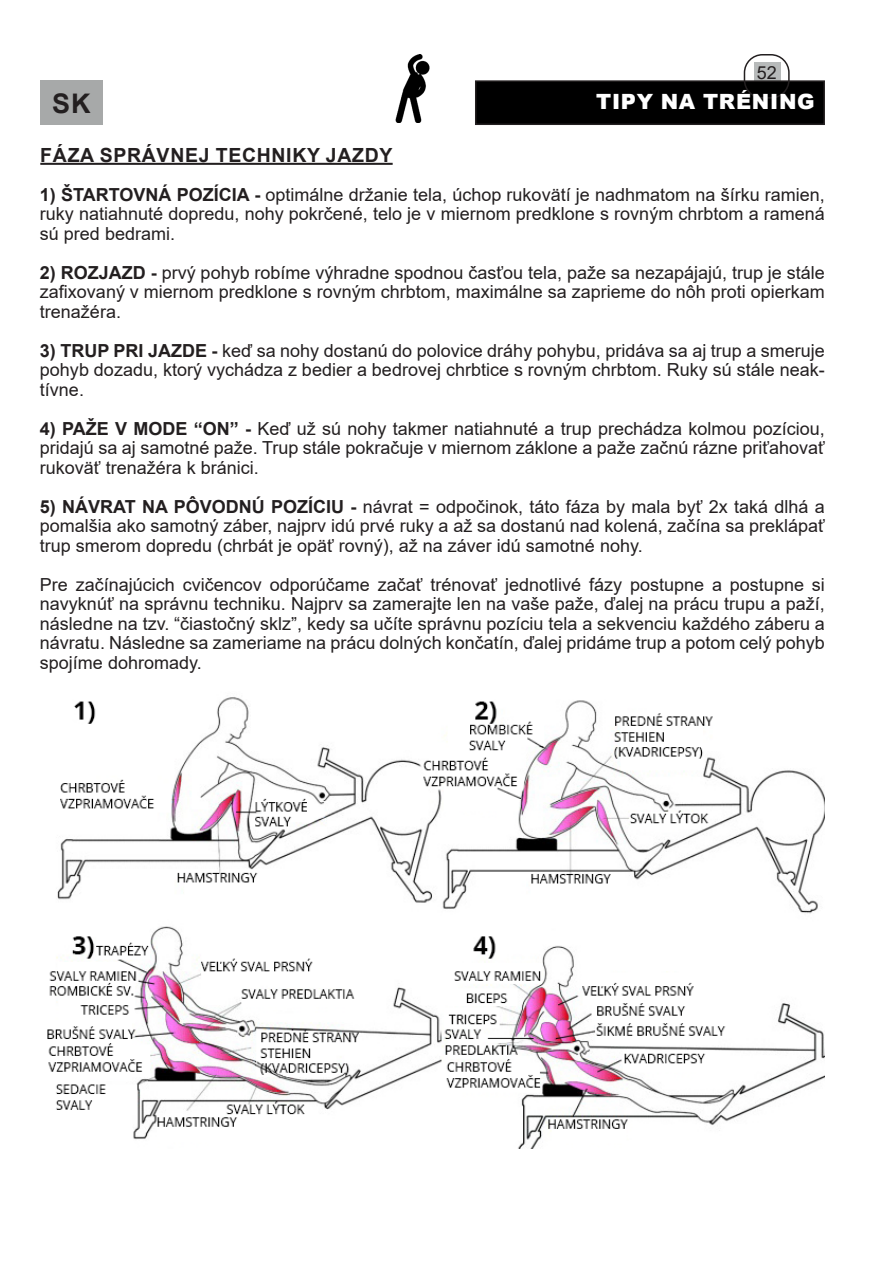
<style>
.page{position:relative;width:893px;height:1263px;background:#fff}
.page>*{position:absolute;margin:0;border:0;box-sizing:border-box;transform-origin:0 0}
.t1{font:700 27px "Arial";color:#231f20}
.t2{font:900 21px "Arial";letter-spacing:.035em;color:#fff}
.Title_3_-_Subsection{font:700 19.5px "Arial";letter-spacing:.035em;color:#231f20}
.Text{font:18px/19.5px "Arial";color:#231f20;text-align:justify}
.s1{font-weight:700}
</style>
<div class="page">
<div style="left:754px;top:62px;width:26px;height:21px;background:#b7baba"></div>
<div style="left:476px;top:81px;width:348px;height:43px;background:#000"></div>
<div style="left:475px;top:80px;width:350px;height:45px;border:2px solid #231f20"></div>
<div style="left:744px;top:54px;width:46px;height:45px;border:2px solid #231f20;border-radius:18px"></div>
<div style="left:40px;top:80px;width:63px;height:45px;background:#a7a9a9"></div>
<img style="left:395px;top:54px;width:35px;height:68px">
<img style="left:47px;top:697px;width:778px;height:452px">
<hr style="left:40px;top:163px;width:353px;height:2px;background:#231f20">
<p class="Text" style="left:757px;top:62px;width:22px">52</p>
<h1 class="t1" style="left:52px;top:84px;width:40px">SK</h1>
<p class="t2" style="left:596px;top:87px;width:220px">TIPY NA TRÉNING</p>
<p class="Title_3_-_Subsection" style="left:40px;top:141px;width:354px">FÁZA SPRÁVNEJ TECHNIKY JAZDY</p>
<p class="Text" style="left:40px;top:185px;width:786px"><span class="s1">1) ŠTARTOVNÁ POZÍCIA -</span> optimálne držanie tela, úchop rukovätí je nadhmatom na šírku ramien, ruky natiahnuté dopredu, nohy pokrčené, telo je v miernom predklone s rovným chrbtom a ramená sú pred bedrami.</p>
<p class="Text" style="left:40px;top:263px;width:786px"><span class="s1">2) ROZJAZD -</span> prvý pohyb robíme výhradne spodnou časťou tela, paže sa nezapájajú, trup je stále zafixovaný v miernom predklone s rovným chrbtom, maximálne sa zaprieme do nôh proti opierkam trenažéra.</p>
<p class="Text" style="left:40px;top:341px;width:786px"><span class="s1">3) TRUP PRI JAZDE -</span> keď sa nohy dostanú do polovice dráhy pohybu, pridáva sa aj trup a smeruje pohyb dozadu, ktorý vychádza z bedier a bedrovej chrbtice s rovným chrbtom. Ruky sú stále neak&shy;tívne.</p>
<p class="Text" style="left:40px;top:419px;width:786px"><span class="s1">4) PAŽE V MODE “ON” -</span> Keď už sú nohy takmer natiahnuté a trup prechádza kolmou pozíciou, pridajú sa aj samotné paže. Trup stále pokračuje v miernom záklone a paže začnú rázne priťahovať rukoväť trenažéra k bránici.</p>
<p class="Text" style="left:40px;top:497px;width:786px"><span class="s1">5) NÁVRAT NA PÔVODNÚ POZÍCIU -</span> návrat = odpočinok, táto fáza by mala byť 2x taká dlhá a pomalšia ako samotný záber, najprv idú prvé ruky a až sa dostanú nad kolená, začína sa preklápať trup smerom dopredu (chrbát je opäť rovný), až na záver idú samotné nohy.</p>
<p class="Text" style="left:40px;top:575px;width:786px">Pre začínajúcich cvičencov odporúčame začať trénovať jednotlivé fázy postupne a postupne si navyknúť na správnu techniku. Najprv sa zamerajte len na vaše paže, ďalej na prácu trupu a paží, následne na tzv. “čiastočný sklz”, kedy sa učíte správnu pozíciu tela a sekvenciu každého záberu a návratu. Následne sa zameriame na prácu dolných končatín, ďalej pridáme trup a potom celý pohyb spojíme dohromady.</p>
</div>
